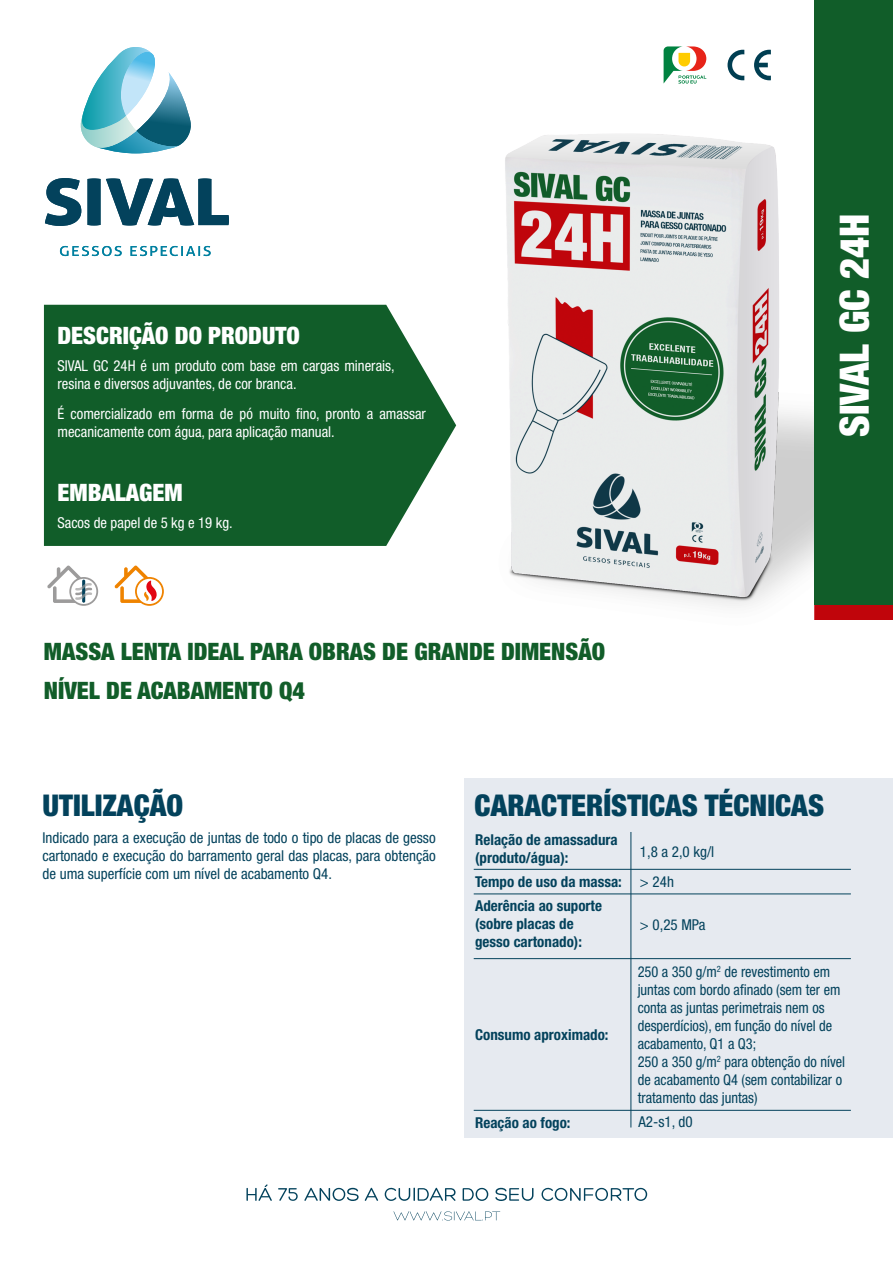
<style>
.page{position:relative;width:893px;height:1263px;background:#fff}
.page>*{position:absolute;margin:0;border:0;box-sizing:border-box;transform-origin:0 0}
.t1{font:900 condensed 40.5px "Helvetica Neue LT Std";color:#fff}
.t2{font:900 condensed 30px "Helvetica Neue LT Std";color:#03425c}
.t3{font:900 condensed 24px/39px "Helvetica Neue LT Std";color:#115d29}
.t4{font:900 condensed 24px "Helvetica Neue LT Std";color:#fff}
.t5{font:condensed 15px/18px "Helvetica Neue LT Std";color:#03425c;scale:.96 1}
.t6{font:condensed 15px/18px "Helvetica Neue LT Std";color:#fff}
.t7{font:condensed 15px/18px "Helvetica Neue LT Std";color:#03425c}
.t8{font:700 condensed 15px/18px "Helvetica Neue LT Std";color:#03425c}
</style>
<div class="page">
<div style="left:465px;top:778px;width:428px;height:360px;background:#e6eaf0"></div>
<img style="left:300px;top:134px;width:514px;height:472px">
<svg style="left:814px;top:605px;width:79px;height:15px"></svg>
<div style="left:814px;top:0;width:79px;height:605px;background:#115d29"></div>
<svg style="left:44px;top:305px;width:412px;height:241px;background:#246a3a"></svg>
<svg style="left:664px;top:46px;width:42px;height:38px"></svg>
<svg style="left:727px;top:50px;width:17px;height:30px"></svg>
<svg style="left:754px;top:50px;width:17px;height:30px"></svg>
<svg style="left:246px;top:1184px;width:26px;height:17px"></svg>
<svg style="left:278px;top:1188px;width:20px;height:13px"></svg>
<svg style="left:304px;top:1188px;width:74px;height:13px"></svg>
<svg style="left:385px;top:1187px;width:71px;height:14px"></svg>
<svg style="left:463px;top:1188px;width:25px;height:13px"></svg>
<svg style="left:495px;top:1188px;width:38px;height:13px"></svg>
<svg style="left:542px;top:1187px;width:105px;height:14px"></svg>
<svg style="left:393px;top:1211px;width:107px;height:10px"></svg>
<svg style="left:47px;top:565px;width:51px;height:41px"></svg>
<svg style="left:114px;top:565px;width:50px;height:41px"></svg>
<svg style="left:45px;top:178px;width:36px;height:48px"></svg>
<svg style="left:87px;top:178px;width:142px;height:47px"></svg>
<svg style="left:60px;top:246px;width:62px;height:10px"></svg>
<svg style="left:131px;top:246px;width:80px;height:10px"></svg>
<svg style="left:80px;top:47px;width:111px;height:106px"></svg>
<hr style="left:474px;top:869px;width:377px;height:1px;background:#03425c">
<hr style="left:630px;top:832px;width:1px;height:295px;background:#03425c">
<hr style="left:474px;top:1110px;width:377px;height:1px;background:#03425c">
<hr style="left:474px;top:893px;width:377px;height:1px;background:#03425c">
<hr style="left:474px;top:958px;width:377px;height:1px;background:#03425c">
<h3 class="t4" style="left:57px;top:320px;width:244px">DESCRIÇÃO DO PRODUTO</h3>
<p class="t6" style="left:57px;top:356px;width:339px">SIVAL GC 24H é um produto com base em cargas minerais, resina e diversos adjuvantes, de cor branca.</p>
<p class="t6" style="left:57px;top:404px;width:370px">É comercializado em forma de pó muito fino, pronto a amassar mecanicamente com água, para aplicação manual.</p>
<h3 class="t4" style="left:57px;top:478px;width:127px">EMBALAGEM</h3>
<p class="t6" style="left:57px;top:514px;width:177px">Sacos de papel de 5 kg e 19 kg.</p>
<h1 class="t1" style="left:829px;top:437px;width:225px;rotate:-90deg">SIVAL GC 24H</h1>
<h3 class="t3" style="left:44px;top:632px;width:563px">MASSA LENTA IDEAL PARA OBRAS DE GRANDE DIMENSÃO<br>NÍVEL DE ACABAMENTO Q4</h3>
<h2 class="t2" style="left:43px;top:787px;width:142px">UTILIZAÇÃO</h2>
<p class="t7" style="left:43px;top:829px;width:395px;text-align:justify">Indicado para a execução de juntas de todo o tipo de placas de gesso cartonado e execução do barramento geral das placas, para obtenção de uma superfície com um nível de acabamento Q4.</p>
<h2 class="t2" style="left:475px;top:787px;width:351px">CARACTERÍSTICAS TÉCNICAS</h2>
<p class="t8" style="left:475px;top:830px;width:144px">Relação de amassadura (produto/água):</p>
<p class="t8" style="left:475px;top:869px;width:148px;line-height:23.9px">Tempo de uso da massa:<br>Aderência ao suporte</p>
<p class="t8" style="left:475px;top:914px;width:108px">(sobre placas de gesso cartonado):</p>
<p class="t7" style="left:640px;top:837px;width:76px;line-height:29.4px">1,8 a 2,0 kg/l &gt; 24h</p>
<p class="t7" style="left:640px;top:915px;width:67px">&gt; 0,25 MPa</p>
<p class="t8" style="left:475px;top:1025px;width:135px">Consumo aproximado:</p>
<p class="t5" style="left:638px;top:962px;width:218px">250 a 350 g/m<sup>2</sup> de revestimento em juntas com bordo afinado (sem ter em conta as juntas perimetrais nem os desperdícios), em função do nível de acabamento, Q1 a Q3;<br>250 a 350 g/m<sup>2</sup> para obtenção do nível de acabamento Q4 (sem contabilizar o tratamento das juntas)</p>
<p class="t8" style="left:475px;top:1113px;width:97px">Reação ao fogo:</p>
<p class="t7" style="left:638px;top:1113px;width:56px">A2-s1, d0</p>
</div>
